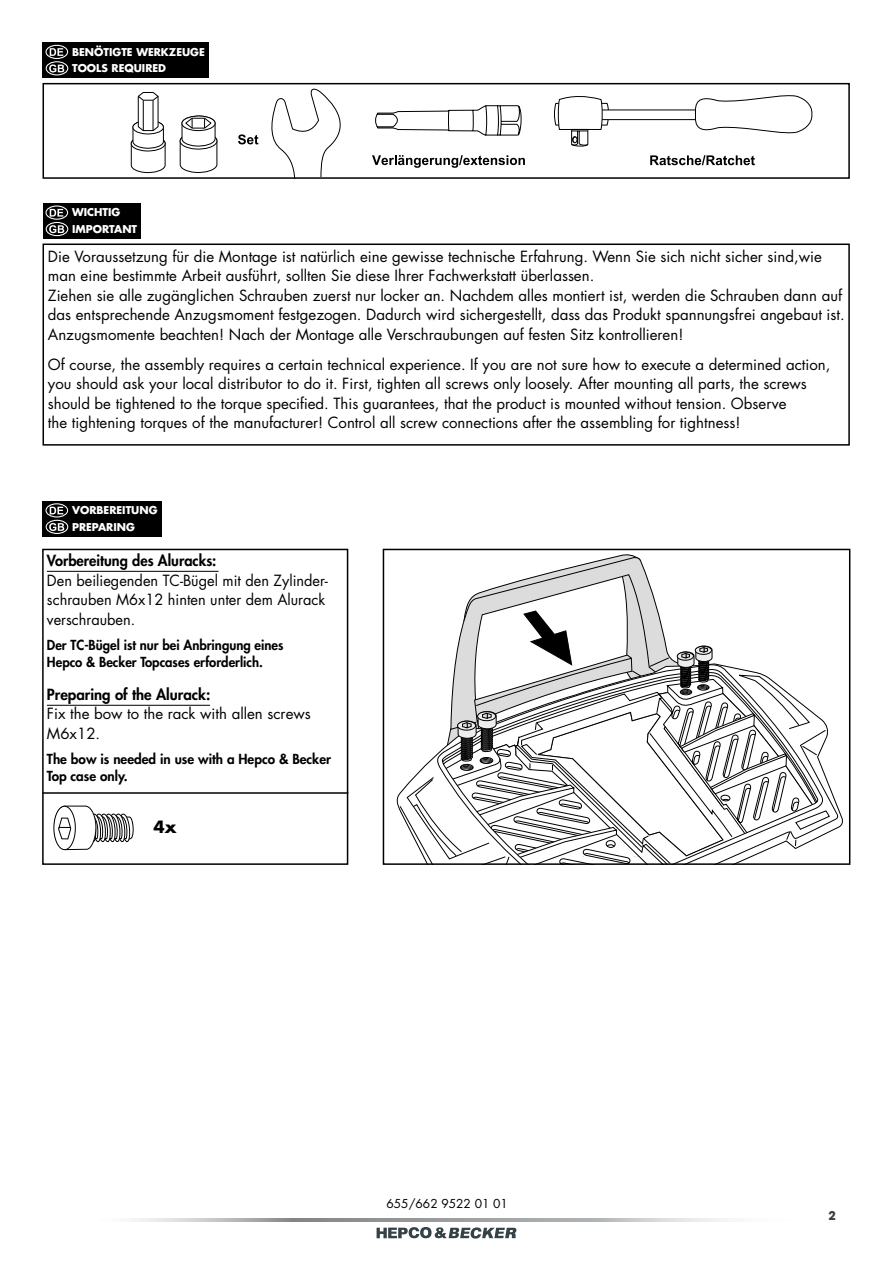
<style>
.page{position:relative;width:893px;height:1263px;background:#fff}
.page>*{position:absolute;margin:0;border:0;box-sizing:border-box;transform-origin:0 0}
.t1{font:700 16.5px "Futura Std";color:#000}
.t2{font:15px/19.5px "Futura Std";color:#000}
.t3{font:800 15px "Futura Std";color:#000}
.t4{font:800 13.5px/16.5px "Futura Std";color:#000}
.t5{font:12px "Futura Std";color:#000}
.t6{font:700 12px "Avant Garde";color:#354248}
.t7{font:700 10.5px/16.5px "Futura Std";color:#fff}
</style>
<div class="page">
<svg style="left:134px;top:1218px;width:593px;height:3px;background:#b3b4b5"></svg>
<svg style="left:377px;top:1227px;width:139px;height:11px"></svg>
<div style="left:43px;top:243px;width:807px;height:203px;border:2px solid #000"></div>
<div style="left:43px;top:203px;width:97px;height:36px;background:#000"></div>
<svg style="left:50px;top:209px;width:13px;height:8px"></svg>
<div style="left:45px;top:205px;width:23px;height:15px;border:1px solid #fff;border-radius:50%"></div>
<svg style="left:49px;top:225px;width:15px;height:8px"></svg>
<div style="left:46px;top:222px;width:22px;height:14px;border:1px solid #fff;border-radius:50%"></div>
<div style="left:43px;top:501px;width:119px;height:35px;background:#000"></div>
<svg style="left:50px;top:507px;width:13px;height:7px"></svg>
<div style="left:45px;top:503px;width:23px;height:14px;border:1px solid #fff;border-radius:50%"></div>
<svg style="left:49px;top:523px;width:15px;height:8px"></svg>
<div style="left:46px;top:520px;width:22px;height:14px;border:1px solid #fff;border-radius:50%"></div>
<div style="left:42px;top:549px;width:306px;height:316px;border:2px solid #000"></div>
<svg style="left:399px;top:721px;width:439px;height:141px"></svg>
<svg style="left:436px;top:713px;width:388px;height:149px"></svg>
<svg style="left:444px;top:554px;width:370px;height:308px"></svg>
<div style="left:383px;top:549px;width:467px;height:316px;border:2px solid #000"></div>
<hr style="left:47px;top:571px;width:172px;height:1px;background:#000">
<hr style="left:47px;top:705px;width:163px;height:1px;background:#000">
<div style="left:43px;top:83px;width:807px;height:96px;border:2px solid #000"></div>
<svg style="left:238px;top:134px;width:20px;height:10px"></svg>
<svg style="left:269px;top:88px;width:544px;height:92px"></svg>
<svg style="left:179px;top:115px;width:39px;height:58px"></svg>
<svg style="left:130px;top:92px;width:36px;height:82px"></svg>
<div style="left:43px;top:43px;width:166px;height:35px;background:#000"></div>
<svg style="left:50px;top:48px;width:13px;height:8px"></svg>
<div style="left:45px;top:45px;width:23px;height:14px;border:1px solid #fff;border-radius:50%"></div>
<svg style="left:49px;top:64px;width:15px;height:8px"></svg>
<div style="left:46px;top:61px;width:22px;height:14px;border:1px solid #fff;border-radius:50%"></div>
<svg style="left:53px;top:805px;width:81px;height:46px"></svg>
<hr style="left:43px;top:792px;width:305px;height:2px;background:#000">
<p class="t7" style="left:72px;top:43px;width:134px">BENÖTIGTE WERKZEUGE<br>TOOLS REQUIRED</p>
<p class="t7" style="left:72px;top:204px;width:67px">WICHTIG<br>IMPORTANT</p>
<p class="t2" style="left:48px;top:247px;width:798px">Die Voraussetzung für die Montage ist natürlich eine gewisse technische Erfahrung. Wenn Sie sich nicht sicher sind,wie man eine bestimmte Arbeit ausführt, sollten Sie diese Ihrer Fachwerkstatt überlassen.<br>Ziehen sie alle zugänglichen Schrauben zuerst nur locker an. Nachdem alles montiert ist, werden die Schrauben dann auf das entsprechende Anzugsmoment festgezogen. Dadurch wird sichergestellt, dass das Produkt spannungsfrei angebaut ist.<br>Anzugsmomente beachten! Nach der Montage alle Verschraubungen auf festen Sitz kontrollieren!</p>
<p class="t2" style="left:48px;top:355px;width:784px">Of course, the assembly requires a certain technical experience. If you are not sure how to execute a determined action, you should ask your local distributor to do it. First, tighten all screws only loosely. After mounting all parts, the screws should be tightened to the torque specified. This guarantees, that the product is mounted without tension. Observe<br>the tightening torques of the manufacturer! Control all screw connections after the assembling for tightness!</p>
<p class="t7" style="left:72px;top:502px;width:87px">VORBEREITUNG<br>PREPARING</p>
<p class="t3" style="left:47px;top:551px;width:171px">Vorbereitung des Aluracks:</p>
<p class="t2" style="left:47px;top:571px;width:282px">Den beiliegenden TC-Bügel mit den Zylinder&shy;schrauben M6x12 hinten unter dem Alurack verschrauben.</p>
<p class="t4" style="left:47px;top:637px;width:238px">Der TC-Bügel ist nur bei Anbringung eines<br>Hepco &amp; Becker Topcases erforderlich.</p>
<p class="t3" style="left:47px;top:685px;width:165px">Preparing of the Alurack:</p>
<p class="t2" style="left:47px;top:704px;width:265px">Fix the bow to the rack with allen screws<br>M6x12.</p>
<p class="t4" style="left:47px;top:751px;width:286px">The bow is needed in use with a Hepco &amp; Becker<br>Top case only.</p>
<p class="t1" style="left:154px;top:816px;width:25px">4x</p>
<p class="t5" style="left:387px;top:1196px;width:123px">655/662 9522 01 01</p>
<p class="t6" style="left:828px;top:1208px;width:9px">2</p>
</div>
